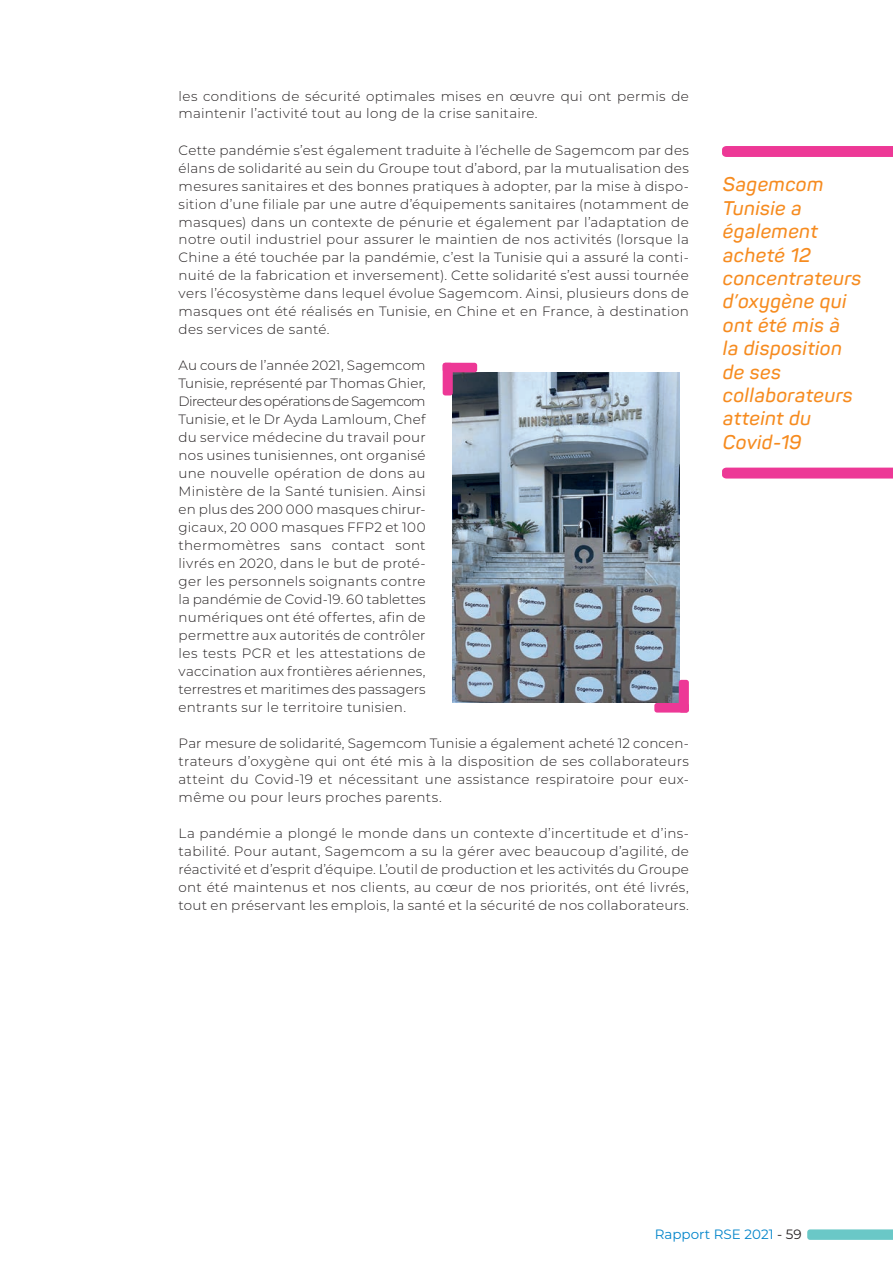
<style>
.page{position:relative;width:893px;height:1263px;background:#fff}
.page>*{position:absolute;margin:0;border:0;box-sizing:border-box;transform-origin:0 0}
.Mise_en_exergue{font:italic 600 19.5px/23.4px "Panton";letter-spacing:.01em;color:#f68b1f}
.texte_courant{font:300 13.5px/18px "Montserrat";letter-spacing:.02em;color:#231f20;text-align:justify}
.t1{font:13.5px "Montserrat";color:#0084ca}
.s1{color:#231f20}
</style>
<div class="page">
<svg style="left:807px;top:1229px;width:86px;height:11px"></svg>
<div style="left:722px;top:468px;width:171px;height:10px;background:#ed3896"></div>
<div style="left:722px;top:146px;width:171px;height:11px;background:#ed3896"></div>
<img style="left:452px;top:372px;width:227px;height:331px">
<div style="left:443px;top:363px;width:34px;height:9px;background:#ed3896;border-radius:3px"></div>
<div style="left:443px;top:363px;width:10px;height:32px;background:#ed3896;border-radius:3px"></div>
<div style="left:654px;top:703px;width:35px;height:9px;background:#ed3896;border-radius:3px"></div>
<div style="left:679px;top:680px;width:10px;height:32px;background:#ed3896;border-radius:3px"></div>
<p class="texte_courant" style="left:179px;top:86px;width:512px">les conditions de sécurité optimales mises en œuvre qui ont permis de maintenir l’activité tout au long de la crise sanitaire.</p>
<p class="texte_courant" style="left:179px;top:140px;width:512px">Cette pandémie s’est également traduite à l’échelle de Sagemcom par des élans de solidarité au sein du Groupe tout d’abord, par la mutualisation des mesures sanitaires et des bonnes pratiques à adopter, par la mise à dispo&shy;sition d’une filiale par une autre d’équipements sanitaires (notamment de masques) dans un contexte de pénurie et également par l’adaptation de notre outil industriel pour assurer le maintien de nos activités (lorsque la Chine a été touchée par la pandémie, c’est la Tunisie qui a assuré la conti&shy;nuité de la fabrication et inversement). Cette solidarité s’est aussi tournée vers l’écosystème dans lequel évolue Sagemcom. Ainsi, plusieurs dons de masques ont été réalisés en Tunisie, en Chine et en France, à destination des services de santé.</p>
<p class="texte_courant" style="left:179px;top:356px;width:249px">Au cours de l’année 2021, Sagemcom Tunisie, représenté par Thomas Ghier, Directeur des opérations de Sagemcom Tunisie, et le Dr Ayda Lamloum, Chef du service médecine du travail pour nos usines tunisiennes, ont organisé une nouvelle opération de dons au Ministère de la Santé tunisien. Ainsi en plus des 200 000 masques chirur&shy;gicaux, 20 000 masques FFP2 et 100 thermomètres sans contact sont livrés en 2020, dans le but de proté&shy;ger les personnels soignants contre la pandémie de Covid-19. 60 tablettes numériques ont été offertes, afin de permettre aux autorités de contrôler les tests PCR et les attestations de vaccination aux frontières aériennes, terrestres et maritimes des passagers entrants sur le territoire tunisien.</p>
<p class="texte_courant" style="left:179px;top:734px;width:512px">Par mesure de solidarité, Sagemcom Tunisie a également acheté 12 concen&shy;trateurs d’oxygène qui ont été mis à la disposition de ses collaborateurs atteint du Covid-19 et nécessitant une assistance respiratoire pour eux&shy;même ou pour leurs proches parents.</p>
<p class="texte_courant" style="left:179px;top:824px;width:512px">La pandémie a plongé le monde dans un contexte d’incertitude et d’ins&shy;tabilité. Pour autant, Sagemcom a su la gérer avec beaucoup d’agilité, de réactivité et d’esprit d’équipe. L’outil de production et les activités du Groupe ont été maintenus et nos clients, au cœur de nos priorités, ont été livrés, tout en préservant les emplois, la santé et la sécurité de nos collaborateurs.</p>
<p class="Mise_en_exergue" style="left:723px;top:173px;width:140px">Sagemcom<br>Tunisie a également acheté 12 concentrateurs d’oxygène qui ont été mis à<br>la disposition de ses collaborateurs atteint du<br>Covid-19</p>
<p class="t1" style="left:655px;top:1225px;width:148px">Rapport RSE 2021 <span class="s1">- 59</span></p>
</div>
